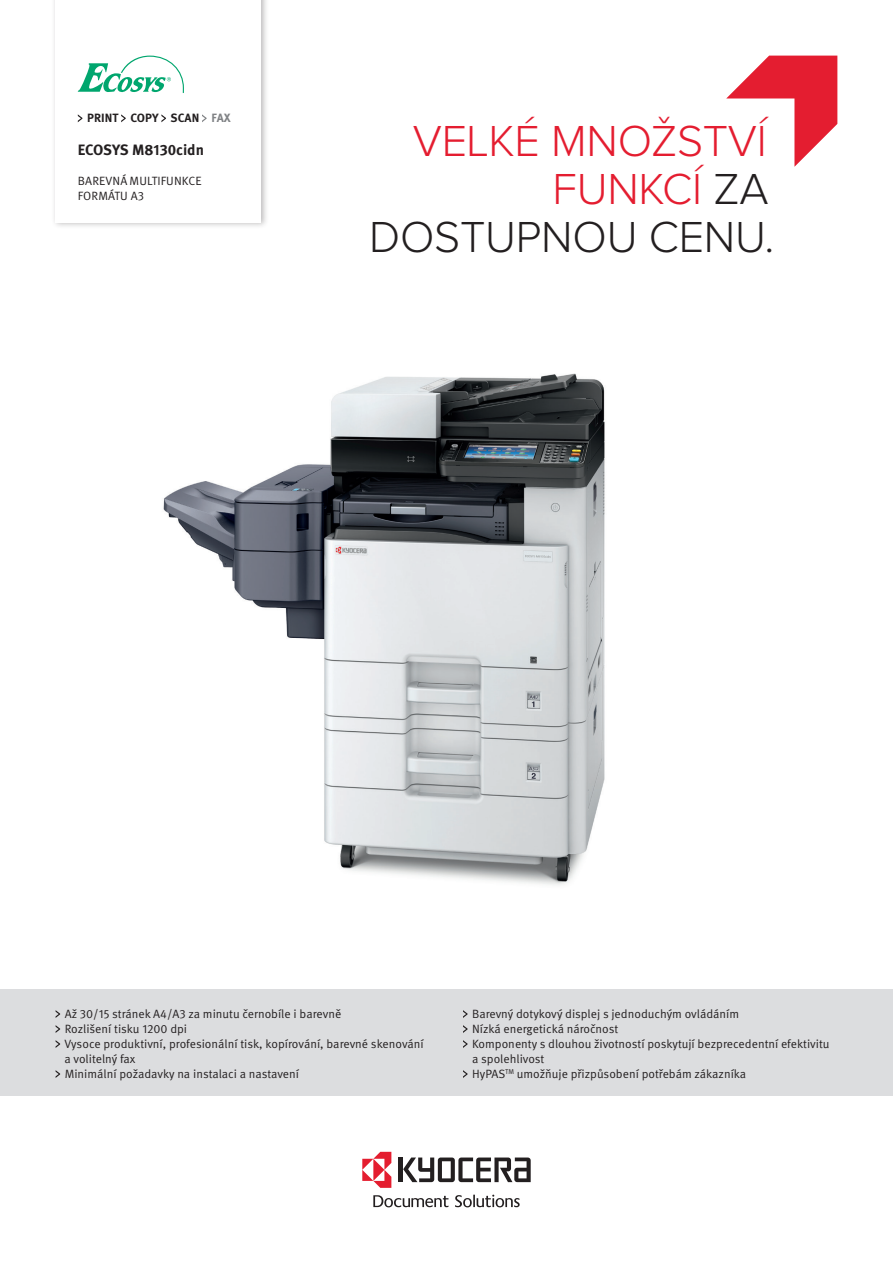
<style>
.page{position:relative;width:893px;height:1263px;background:#fff}
.page>*{position:absolute;margin:0;border:0;box-sizing:border-box;transform-origin:0 0}
.t1{font:300 45px/48px "Proxima Nova";letter-spacing:-.005em;color:#e41d30;text-align:right}
.t2{font:300 45px "Proxima Nova";letter-spacing:-.005em;color:#231f20}
.Note1{font:700 15px "Meta Pro";letter-spacing:-.01em;color:#231f20}
.Copy1a{font:12px/15px "Meta Pro Norm";color:#231f20}
.Note3{font:12px "Meta Pro Norm";letter-spacing:.01em;color:#231f20}
.Note1-2{font:700 12px "Meta Pro";color:#231f20}
.s1{color:#808285}
.s2{color:#231f20}
</style>
<div class="page">
<img style="left:163px;top:373px;width:442px;height:512px">
<hr style="left:399px;top:1157px;width:4px;height:25px;background:#231f20">
<svg style="left:403px;top:1157px;width:128px;height:25px"></svg>
<svg style="left:362px;top:1152px;width:29px;height:36px"></svg>
<svg style="left:455px;top:1195px;width:65px;height:12px"></svg>
<svg style="left:373px;top:1195px;width:75px;height:12px"></svg>
<div style="left:51px;top:0;width:217px;height:229px;background:#231f20;opacity:.3"></div>
<div style="left:56px;top:0;width:205px;height:223px;background:#fff"></div>
<div style="left:0;top:990px;width:893px;height:106px;background:#dcdddf"></div>
<svg style="left:78px;top:56px;width:106px;height:37px"></svg>
<svg style="left:726px;top:56px;width:111px;height:111px"></svg>
<svg style="left:56px;top:1010px;width:4px;height:8px"></svg>
<svg style="left:56px;top:1025px;width:4px;height:8px"></svg>
<svg style="left:56px;top:1040px;width:4px;height:8px"></svg>
<svg style="left:56px;top:1070px;width:4px;height:8px"></svg>
<svg style="left:463px;top:1010px;width:5px;height:8px"></svg>
<svg style="left:463px;top:1025px;width:5px;height:8px"></svg>
<svg style="left:463px;top:1040px;width:5px;height:8px"></svg>
<svg style="left:463px;top:1070px;width:5px;height:8px"></svg>
<svg style="left:78px;top:114px;width:4px;height:8px"></svg>
<svg style="left:121px;top:114px;width:5px;height:8px"></svg>
<svg style="left:161px;top:114px;width:5px;height:8px"></svg>
<svg style="left:202px;top:114px;width:5px;height:8px"></svg>
<p class="Note1-2" style="left:87px;top:111px;width:145px">PRINT COPY SCAN <span class="s1">FAX</span></p>
<p class="Note1" style="left:78px;top:141px;width:128px">ECOSYS M8130cidn</p>
<p class="Note3" style="left:78px;top:172px;width:125px">BAREVNÁ MULTIFUNKCE</p>
<p class="Note3" style="left:78px;top:187px;width:68px">FORMÁTU A3</p>
<p class="t1" style="left:413px;top:119px;width:357px">VELKÉ MNOŽSTVÍ<br>FUNKCÍ <span class="s2">ZA</span></p>
<p class="t2" style="left:369px;top:217px;width:407px">DOSTUPNOU CENU.</p>
<p class="Copy1a" style="left:65px;top:1005px;width:278px">Až 30/15 stránek A4/A3 za minutu černobíle i barevně</p>
<p class="Copy1a" style="left:65px;top:1020px;width:124px">Rozlišení tisku 1200 dpi</p>
<p class="Copy1a" style="left:64px;top:1035px;width:361px">Vysoce produktivní, profesionální tisk, kopírování, barevné skenování a volitelný fax</p>
<p class="Copy1a" style="left:65px;top:1065px;width:236px">Minimální požadavky na instalaci a nastavení</p>
<p class="Copy1a" style="left:472px;top:1005px;width:269px">Barevný dotykový displej s jednoduchým ovládáním</p>
<p class="Copy1a" style="left:472px;top:1020px;width:148px">Nízká energetická náročnost</p>
<p class="Copy1a" style="left:472px;top:1035px;width:359px">Komponenty s dlouhou životností poskytují bezprecedentní efektivitu a spolehlivost</p>
<p class="Copy1a" style="left:472px;top:1065px;width:276px">HyPAS<sup>TM</sup> umožňuje přizpůsobení potřebám zákazníka</p>
</div>
